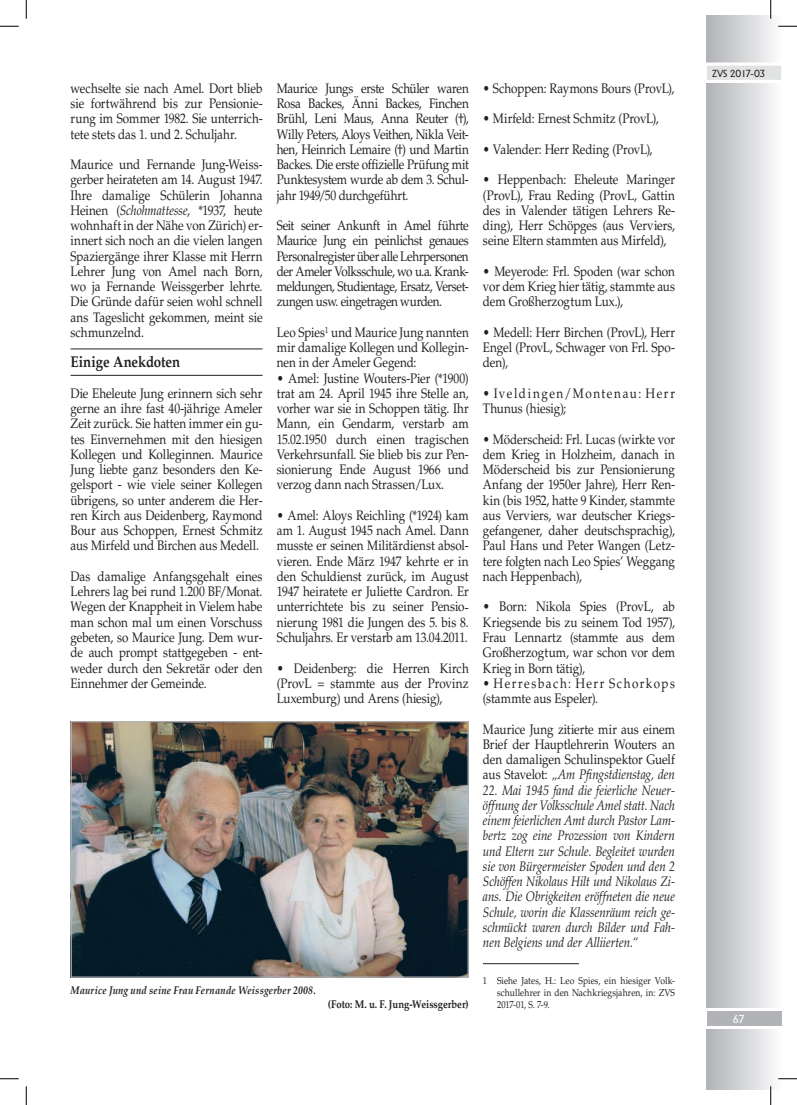
<style>
.page{position:relative;width:797px;height:1105px;background:#fff}
.page>*{position:absolute;margin:0;border:0;box-sizing:border-box;transform-origin:0 0}
.t1{font:700 15.62px "Palatino LT Std";color:#231f20;scale:.85 1}
.t2{font:13.75px/15.2px "Palatino LT Std";letter-spacing:-.005em;color:#231f20;text-align:justify;scale:.85 1}
.t3{font:italic 13.75px/15.2px "Palatino LT Std";letter-spacing:-.005em;color:#231f20;text-align:justify;scale:.85 1}
.t4{font:13.75px/15.2px "Palatino LT Std";letter-spacing:.115em;color:#231f20;scale:.85 1}
.t5{font:13.75px/15.2px "Palatino LT Std";letter-spacing:.12em;color:#231f20;scale:.85 1}
.t6{font:italic 700 11.25px "Palatino LT Std";letter-spacing:.02em;color:#231f20;scale:.85 1}
.t7{font:700 11.25px "Palatino LT Std";letter-spacing:-.005em;color:#231f20;scale:.85 1}
.t8{font:11.25px "Adelon";color:#fff}
.t9{font:10px/12px "Palatino LT Std";letter-spacing:.01em;color:#231f20;text-align:justify;scale:.85 1}
.t10{font:10px "Adelon";letter-spacing:-.03em;color:#231f20}
.s1{font-style:italic}
</style>
<div class="page">
<div style="left:707px;top:16px;width:74px;height:992px;background:linear-gradient(to right,#b1b2b5,#fafafb)"></div>
<div style="left:707px;top:1029px;width:74px;height:60px;background:linear-gradient(to right,#b1b2b6,#fafafb)"></div>
<div style="left:707px;top:1011px;width:74px;height:14px;background:#b2b3b7"></div>
<svg style="left:706px;top:61px;width:75px;height:24px"></svg>
<hr style="left:483px;top:963px;width:96px;height:1px;background:#231f20">
<img style="left:73px;top:723px;width:394px;height:253px">
<div style="left:71px;top:721px;width:398px;height:257px;border:1px solid #b2b3b7"></div>
<hr style="left:71px;top:349px;width:191px;height:1px;background:#231f20">
<hr style="left:71px;top:375px;width:191px;height:1px;background:#231f20">
<svg style="left:0;top:25px;width:19px;height:2px"></svg>
<svg style="left:778px;top:25px;width:19px;height:2px"></svg>
<svg style="left:0;top:1078px;width:19px;height:1px"></svg>
<svg style="left:778px;top:1078px;width:19px;height:1px"></svg>
<svg style="left:25px;top:0;width:2px;height:19px"></svg>
<svg style="left:25px;top:1086px;width:2px;height:19px"></svg>
<svg style="left:770px;top:0;width:1px;height:19px"></svg>
<svg style="left:770px;top:1086px;width:1px;height:19px"></svg>
<p class="t2" style="left:71px;top:81px;width:227px">wechselte sie nach Amel. Dort blieb sie fortwährend bis zur Pensionie&shy;rung im Sommer 1982. Sie unterrich&shy;tete stets das 1. und 2. Schuljahr.</p>
<p class="t2" style="left:71px;top:157px;width:227px">Maurice und Fernande Jung-Weiss&shy;gerber heirateten am 14. August 1947.<br>Ihre damalige Schülerin Johanna Heinen (<span class="s1">Schohmattesse</span>, *1937, heute wohnhaft in der Nähe von Zürich) er&shy;innert sich noch an die vielen langen Spaziergänge ihrer Klasse mit Herrn Lehrer Jung von Amel nach Born, wo ja Fernande Weissgerber lehrte.<br>Die Gründe dafür seien wohl schnell ans Tageslicht gekommen, meint sie schmunzelnd.</p>
<p class="t1" style="left:71px;top:353px;width:131px">Einige Anekdoten</p>
<p class="t2" style="left:71px;top:386px;width:227px">Die Eheleute Jung erinnern sich sehr gerne an ihre fast 40-jährige Ameler Zeit zurück. Sie hatten immer ein gu&shy;tes Einvernehmen mit den hiesigen Kollegen und Kolleginnen. Maurice Jung liebte ganz besonders den Ke&shy;gelsport - wie viele seiner Kollegen übrigens, so unter anderem die Her&shy;ren Kirch aus Deidenberg, Raymond Bour aus Schoppen, Ernest Schmitz aus Mirfeld und Birchen aus Medell.</p>
<p class="t2" style="left:71px;top:569px;width:227px">Das damalige Anfangsgehalt eines Lehrers lag bei rund 1.200 BF/Monat.<br>Wegen der Knappheit in Vielem habe man schon mal um einen Vorschuss gebeten, so Maurice Jung. Dem wur&shy;de auch prompt stattgegeben - ent&shy;weder durch den Sekretär oder den Einnehmer der Gemeinde.</p>
<p class="t2" style="left:277px;top:81px;width:227px">Maurice Jungs erste Schüler waren Rosa Backes, Änni Backes, Finchen Brühl, Leni Maus, Anna Reuter (†), Willy Peters, Aloys Veithen, Nikla Veit&shy;hen, Heinrich Lemaire (†) und Martin Backes. Die erste offizielle Prüfung mit Punktesystem wurde ab dem 3. Schul&shy;jahr 1949/50 durchgeführt.</p>
<p class="t2" style="left:277px;top:218px;width:227px">Seit seiner Ankunft in Amel führte Maurice Jung ein peinlichst genaues Personalregister über alle Lehrpersonen der Ameler Volksschule, wo u.a. Krank&shy;meldungen, Studientage, Ersatz, Verset&shy;zungen usw. eingetragen wurden.</p>
<p class="t2" style="left:277px;top:325px;width:227px">Leo Spies<sup>1</sup> und Maurice Jung nannten mir damalige Kollegen und Kollegin&shy;nen in der Ameler Gegend:</p>
<p class="t2" style="left:277px;top:371px;width:227px">• Amel: Justine Wouters-Pier (*1900) trat am 24. April 1945 ihre Stelle an, vorher war sie in Schoppen tätig. Ihr Mann, ein Gendarm, verstarb am 15.02.1950 durch einen tragischen Verkehrsunfall. Sie blieb bis zur Pen&shy;sionierung Ende August 1966 und verzog dann nach Strassen/Lux.</p>
<p class="t2" style="left:277px;top:508px;width:227px">• Amel: Aloys Reichling (*1924) kam am 1. August 1945 nach Amel. Dann musste er seinen Militärdienst absol&shy;vieren. Ende März 1947 kehrte er in den Schuldienst zurück, im August 1947 heiratete er Juliette Cardron. Er unterrichtete bis zu seiner Pensio&shy;nierung 1981 die Jungen des 5. bis 8.<br>Schuljahrs. Er verstarb am 13.04.2011.</p>
<p class="t2" style="left:277px;top:660px;width:227px">• Deidenberg: die Herren Kirch (ProvL = stammte aus der Provinz Luxemburg) und Arens (hiesig),</p>
<p class="t6" style="left:71px;top:984px;width:290px">Maurice Jung und seine Frau Fernande Weissgerber 2008.</p>
<p class="t7" style="left:328px;top:997px;width:167px">(Foto: M. u. F. Jung-Weissgerber)</p>
<p class="t2" style="left:483px;top:81px;width:227px">• Schoppen: Raymons Bours (ProvL),</p>
<p class="t2" style="left:483px;top:111px;width:208px">• Mirfeld: Ernest Schmitz (ProvL),</p>
<p class="t2" style="left:483px;top:142px;width:201px">• Valender: Herr Reding (ProvL),</p>
<p class="t2" style="left:483px;top:172px;width:227px">• Heppenbach: Eheleute Maringer (ProvL), Frau Reding (ProvL, Gattin des in Valender tätigen Lehrers Re&shy;ding), Herr Schöpges (aus Verviers, seine Eltern stammten aus Mirfeld),</p>
<p class="t2" style="left:483px;top:264px;width:227px">• Meyerode: Frl. Spoden (war schon vor dem Krieg hier tätig, stammte aus dem Großherzogtum Lux.),</p>
<p class="t2" style="left:483px;top:325px;width:227px">• Medell: Herr Birchen (ProvL), Herr Engel (ProvL, Schwager von Frl. Spo&shy;den),</p>
<p class="t5" style="left:483px;top:386px;width:227px">• Iveldingen/Montenau: Herr<br>Thunus (hiesig);</p>
<p class="t2" style="left:483px;top:432px;width:227px">• Möderscheid: Frl. Lucas (wirkte vor dem Krieg in Holzheim, danach in Möderscheid bis zur Pensionierung Anfang der 1950er Jahre), Herr Ren&shy;kin (bis 1952, hatte 9 Kinder, stammte aus Verviers, war deutscher Kriegs&shy;gefangener, daher deutschsprachig), Paul Hans und Peter Wangen (Letz&shy;tere folgten nach Leo Spies’ Weggang nach Heppenbach),</p>
<p class="t2" style="left:483px;top:599px;width:227px">• Born: Nikola Spies (ProvL, ab Kriegsende bis zu seinem Tod 1957), Frau Lennartz (stammte aus dem Großherzogtum, war schon vor dem Krieg in Born tätig),</p>
<p class="t4" style="left:483px;top:676px;width:227px">• Herresbach: Herr Schorkops (stammte aus Espeler).</p>
<p class="t2" style="left:483px;top:721px;width:227px">Maurice Jung zitierte mir aus einem Brief der Hauptlehrerin Wouters an den damaligen Schulinspektor Guelf aus Stavelot: <span class="s1">„Am Pfingstdienstag, den</span></p>
<p class="t3" style="left:483px;top:782px;width:227px">22. Mai 1945 fand die feierliche Neuer&shy;öffnung der Volksschule Amel statt. Nach einem feierlichen Amt durch Pastor Lam&shy;bertz zog eine Prozession von Kindern und Eltern zur Schule. Begleitet wurden sie von Bürgermeister Spoden und den 2<br>Schöffen Nikolaus Hilt und Nikolaus Zi&shy;ans. Die Obrigkeiten eröffneten die neue Schule, worin die Klassenräum reich ge&shy;schmückt waren durch Bilder und Fah&shy;nen Belgiens und der Alliierten.“</p>
<p class="t9" style="left:497px;top:975px;width:211px;text-indent:-14px">1 Siehe Jates, H.: Leo Spies, ein hiesiger Volk&shy;schullehrer in den Nachkriegsjahren, in: ZVS 2017-01, S. 7-9.</p>
<p class="t10" style="left:712px;top:67px;width:55px">ZVS 2017-03</p>
<p class="t8" style="left:732px;top:1012px;width:14px">67</p>
</div>
